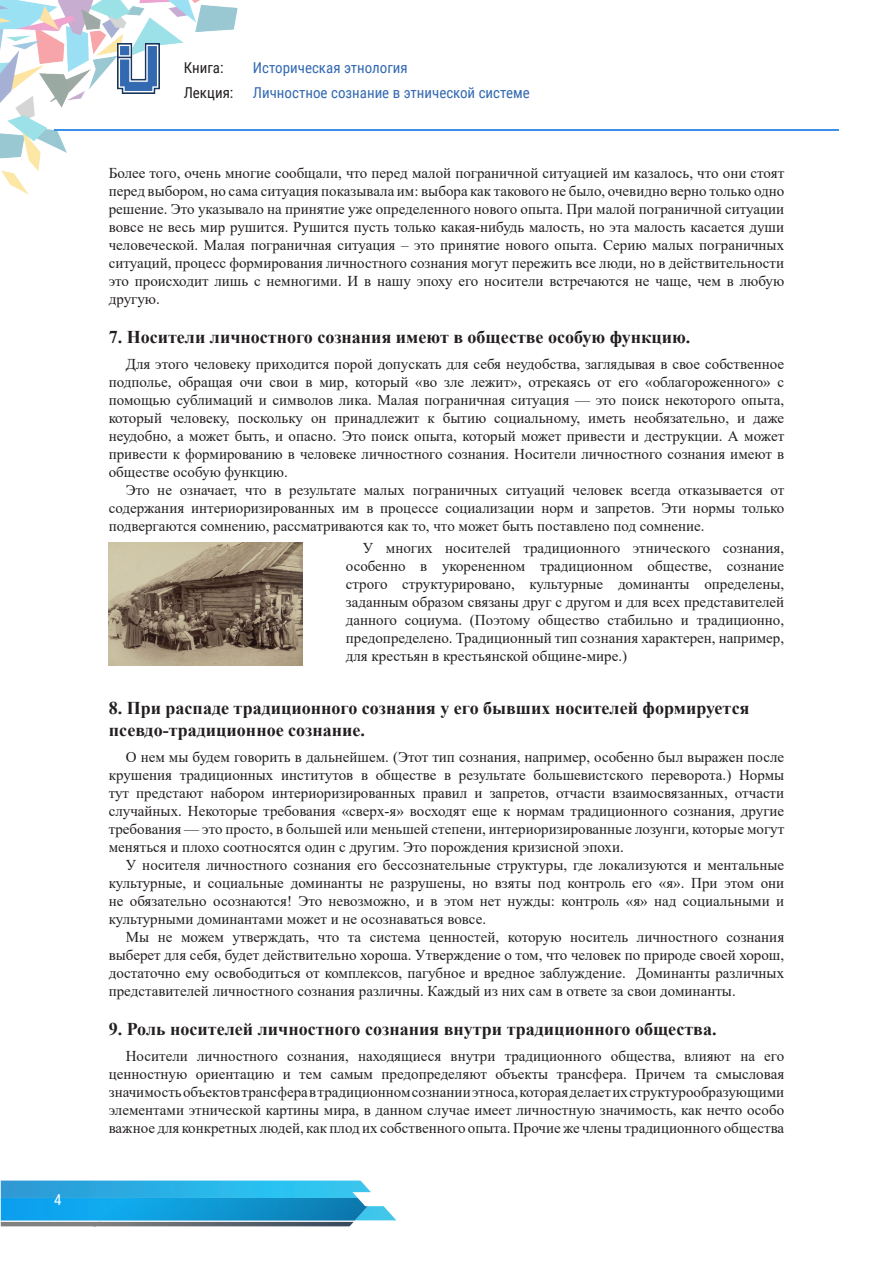
<style>
.page{position:relative;width:893px;height:1263px;background:#fff}
.page>*{position:absolute;margin:0;border:0;box-sizing:border-box;transform-origin:0 0}
.tema{font:700 18px/21.6px "Times New Roman";color:#231f20}
.t1{font:15px/18px "Times New Roman";color:#231f20;text-align:justify}
.t2{font:15px/25.5px "Roboto Condensed";color:#3269b1}
.t3{font:15px/25.5px "Roboto Condensed";color:#231f20}
.t4{font:15px "Roboto Condensed";color:#fff}
</style>
<div class="page">
<img style="left:0;top:0;width:238px;height:195px">
<hr style="left:54px;top:129px;width:785px;height:2px;background:#3b91e8">
<img style="left:118px;top:44px;width:41px;height:49px">
<svg style="left:1px;top:1180px;width:395px;height:46px;background:#5bb6d9"></svg>
<img style="left:1px;top:1198px;width:367px;height:22px">
<img style="left:109px;top:542px;width:193px;height:123px">
<p class="t4" style="left:54px;top:1189px;width:9px">4</p>
<p class="t3" style="left:184px;top:54px;width:51px">Книга:<br>Лекция:</p>
<p class="t2" style="left:253px;top:54px;width:278px">Историческая этнология<br>Личностное сознание в этнической системе</p>
<p class="t1" style="left:109px;top:164px;width:677px">Более того, очень многие сообщали, что перед малой пограничной ситуацией им казалось, что они стоят перед выбором, но сама ситуация показывала им: выбора как такового не было, очевидно верно только одно решение. Это указывало на принятие уже определенного нового опыта. При малой пограничной ситуации вовсе не весь мир рушится. Рушится пусть только какая-нибудь малость, но эта малость касается души человеческой. Малая пограничная ситуация – это принятие нового опыта. Серию малых пограничных ситуаций, процесс формирования личностного сознания могут пережить все люди, но в действительности это происходит лишь с немногими. И в нашу эпоху его носители встречаются не чаще, чем в любую другую.</p>
<p class="tema" style="left:109px;top:325px;width:583px">7. Носители личностного сознания имеют в обществе особую функцию.</p>
<p class="t1" style="left:109px;top:355px;width:677px;text-indent:17px">Для этого человеку приходится порой допускать для себя неудобства, заглядывая в свое собственное подполье, обращая очи свои в мир, который «во зле лежит», отрекаясь от его «облагороженного» с помощью сублимаций и символов лика. Малая пограничная ситуация — это поиск некоторого опыта, который человеку, поскольку он принадлежит к бытию социальному, иметь необязательно, и даже неудобно, а может быть, и опасно. Это поиск опыта, который может привести и деструкции. А может привести к формированию в человеке личностного сознания. Носители личностного сознания имеют в обществе особую функцию.</p>
<p class="t1" style="left:109px;top:481px;width:677px;text-indent:17px">Это не означает, что в результате малых пограничных ситуаций человек всегда отказывается от содержания интериоризированных им в процессе социализации норм и запретов. Эти нормы только подвергаются сомнению, рассматриваются как то, что может быть поставлено под сомнение.</p>
<p class="t1" style="left:346px;top:538px;width:440px;text-indent:17px">У многих носителей традиционного этнического сознания, особенно в укорененном традиционном обществе, сознание строго структурировано, культурные доминанты определены, заданным образом связаны друг с другом и для всех представителей данного социума. (Поэтому общество стабильно и традиционно, предопределено. Традиционный тип сознания характерен, например, для крестьян в крестьянской общине-мире.)</p>
<p class="tema" style="left:109px;top:697px;width:642px">8. При распаде традиционного сознания у его бывших носителей формируется псевдо-традиционное сознание.</p>
<p class="t1" style="left:109px;top:748px;width:677px;text-indent:17px">О нем мы будем говорить в дальнейшем. (Этот тип сознания, например, особенно был выражен после крушения традиционных институтов в обществе в результате большевистского переворота.) Нормы тут предстают набором интериоризированных правил и запретов, отчасти взаимосвязанных, отчасти случайных. Некоторые требования «сверх-я» восходят еще к нормам традиционного сознания, другие требования — это просто, в большей или меньшей степени, интериоризированные лозунги, которые могут меняться и плохо соотносятся один с другим. Это порождения кризисной эпохи.</p>
<p class="t1" style="left:109px;top:856px;width:677px;text-indent:17px">У носителя личностного сознания его бессознательные структуры, где локализуются и ментальные культурные, и социальные доминанты не разрушены, но взяты под контроль его «я». При этом они не обязательно осознаются! Это невозможно, и в этом нет нужды: контроль «я» над социальными и культурными доминантами может и не осознаваться вовсе.</p>
<p class="t1" style="left:109px;top:928px;width:677px;text-indent:17px">Мы не можем утверждать, что та система ценностей, которую носитель личностного сознания выберет для себя, будет действительно хороша. Утверждение о том, что человек по природе своей хорош, достаточно ему освободиться от комплексов, пагубное и вредное заблуждение. Доминанты различных представителей личностного сознания различны. Каждый из них сам в ответе за свои доминанты.</p>
<p class="tema" style="left:109px;top:1017px;width:609px">9. Роль носителей личностного сознания внутри традиционного общества.</p>
<p class="t1" style="left:109px;top:1047px;width:677px;text-indent:17px">Носители личностного сознания, находящиеся внутри традиционного общества, влияют на его ценностную ориентацию и тем самым предопределяют объекты трансфера. Причем та смысловая значимость объектов трансфера в традиционном сознании этноса, которая делает их структурообразующими элементами этнической картины мира, в данном случае имеет личностную значимость, как нечто особо важное для конкретных людей, как плод их собственного опыта. Прочие же члены традиционного общества</p>
</div>
